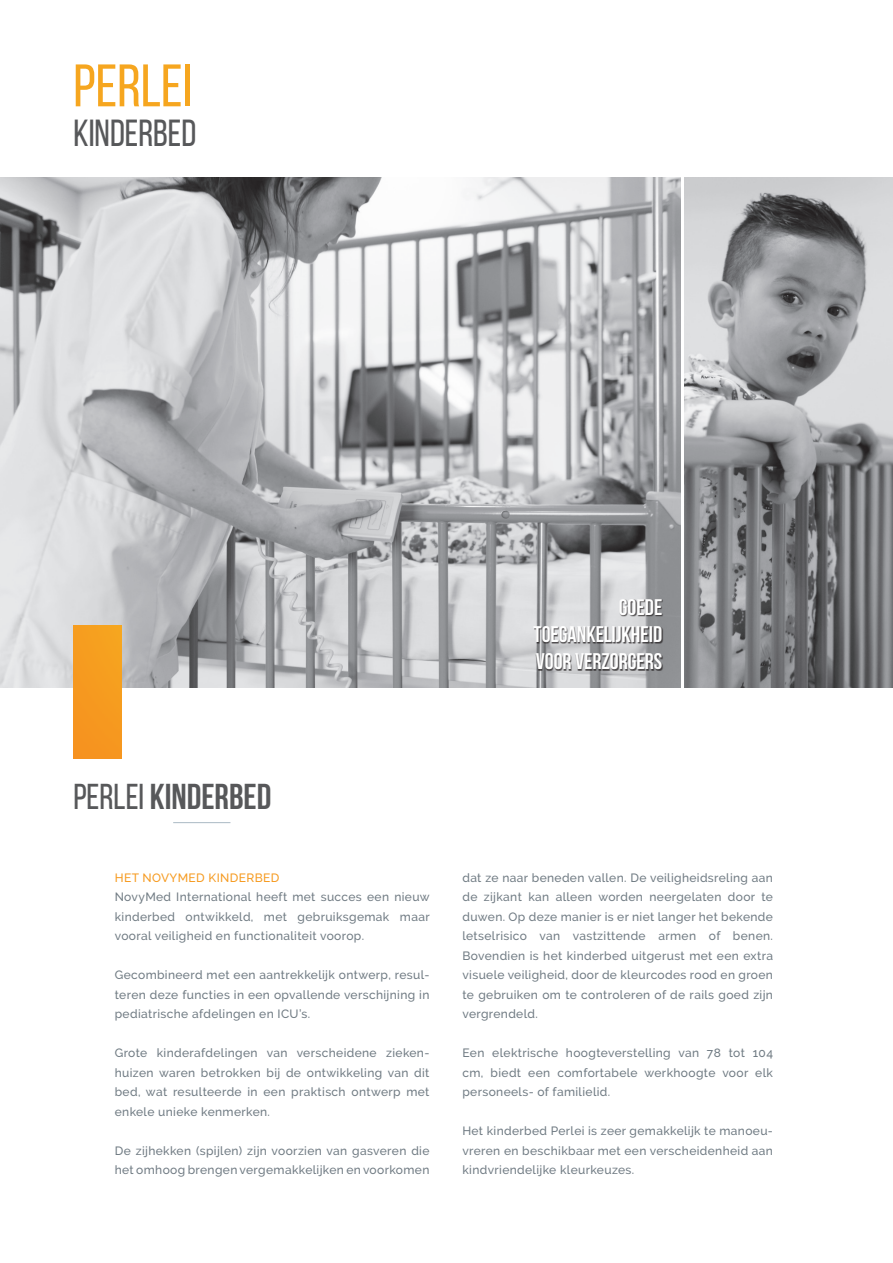
<style>
.page{position:relative;width:893px;height:1263px;background:#fff}
.page>*{position:absolute;margin:0;border:0;box-sizing:border-box;transform-origin:0 0}
.t1{font:59.85px "Bebas Neue";color:#f6a61f}
.t2{font:37.5px "Bebas Neue";color:#57585a}
.t3{font:700 35.85px "Bebas Neue";color:#57585a}
.t4{font:700 22.5px "Bebas Neue";color:#fff}
.t5{font:500 12px/19.5px "Raleway";letter-spacing:.03em;color:#707b83;text-align:justify}
.t6{font:500 12px "Raleway";letter-spacing:.03em;color:#f69a1f}
.s1{font-weight:400}
</style>
<div class="page">
<img style="left:0;top:178px;width:681px;height:510px">
<img style="left:684px;top:178px;width:209px;height:510px">
<div style="left:534px;top:599px;width:129px;height:72px;background:#231f20;opacity:.75"></div>
<hr style="left:173px;top:822px;width:57px;height:1px;background:#a3b3bf">
<img style="left:73px;top:626px;width:48px;height:133px">
<p class="t1" style="left:73px;top:53px;width:120px">PERLEI</p>
<p class="t2" style="left:73px;top:113px;width:124px">KINDERBED</p>
<p class="t4" style="left:619px;top:595px;width:45px">GOEDE</p>
<p class="t4" style="left:534px;top:622px;width:130px">TOEGANKELIJKHEID</p>
<p class="t4" style="left:536px;top:649px;width:128px">VOOR VERZORGERS</p>
<p class="t3" style="left:73px;top:777px;width:200px"><span class="s1">PERLEI</span> KINDERBED</p>
<p class="t6" style="left:115px;top:870px;width:166px">HET NOVYMED KINDERBED</p>
<p class="t5" style="left:115px;top:887px;width:316px">NovyMed International heeft met succes een nieuw kinderbed ontwikkeld, met gebruiksgemak maar vooral veiligheid en functionaliteit voorop.</p>
<p class="t5" style="left:115px;top:965px;width:316px">Gecombineerd met een aantrekkelijk ontwerp, resul&shy;teren deze functies in een opvallende verschijning in pediatrische afdelingen en ICU’s.</p>
<p class="t5" style="left:115px;top:1043px;width:316px">Grote kinderafdelingen van verscheidene zieken&shy;huizen waren betrokken bij de ontwikkeling van dit bed, wat resulteerde in een praktisch ontwerp met enkele unieke kenmerken.</p>
<p class="t5" style="left:115px;top:1141px;width:316px">De zijhekken (spijlen) zijn voorzien van gasveren die het omhoog brengen vergemakkelijken en voorkomen</p>
<p class="t5" style="left:462px;top:868px;width:312px">dat ze naar beneden vallen. De veiligheidsreling aan de zijkant kan alleen worden neergelaten door te duwen. Op deze manier is er niet langer het bekende letselrisico van vastzittende armen of benen.<br>Bovendien is het kinderbed uitgerust met een extra visuele veiligheid, door de kleurcodes rood en groen te gebruiken om te controleren of de rails goed zijn vergrendeld.</p>
<p class="t5" style="left:462px;top:1043px;width:312px">Een elektrische hoogteverstelling van 78 tot 104 cm, biedt een comfortabele werkhoogte voor elk personeels- of familielid.</p>
<p class="t5" style="left:462px;top:1121px;width:312px">Het kinderbed Perlei is zeer gemakkelijk te manoeu&shy;vreren en beschikbaar met een verscheidenheid aan kindvriendelijke kleurkeuzes.</p>
</div>
